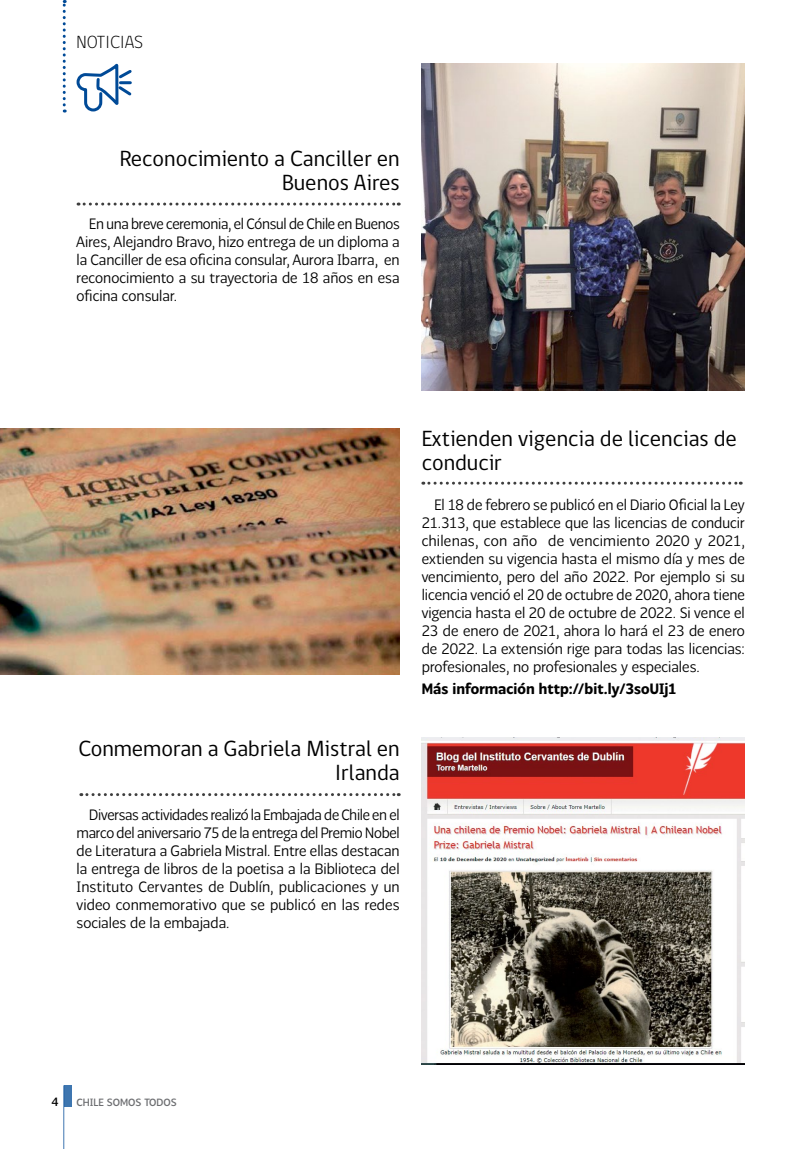
<style>
.page{position:relative;width:808px;height:1149px;background:#fff}
.page>*{position:absolute;margin:0;border:0;box-sizing:border-box;transform-origin:0 0}
.t1{font:22.5px/24px "gob CL";color:#000;text-align:right}
.t2{font:300 18px "gob CL";color:#000}
.t3{font:15px/18px "Chilena Fina";color:#000;text-align:justify;scale:.93 1}
.t4{font:15px/18px "Chilena Fina";color:#000;text-align:justify;scale:.95 1}
.t5{font:15px "Chilena Gruesa";letter-spacing:.005em;color:#000;scale:.95 1}
.t6{font:12px "Chilena";color:#000}
.t7{font:10.5px "Chilena";color:#6d6e71}
</style>
<div class="page">
<div style="left:64px;top:1084px;width:7px;height:22px;background:#3e76b0"></div>
<hr style="left:63px;top:1084px;width:1px;height:64px;background:#004a97">
<img style="left:421px;top:64px;width:323px;height:326px">
<img style="left:0;top:428px;width:400px;height:246px">
<img style="left:421px;top:737px;width:323px;height:326px">
<svg style="left:76px;top:63px;width:56px;height:49px"></svg>
<svg style="left:78px;top:202px;width:321px;height:3px"></svg>
<svg style="left:423px;top:481px;width:318px;height:3px"></svg>
<svg style="left:81px;top:793px;width:318px;height:2px"></svg>
<svg style="left:63px;top:0;width:3px;height:112px"></svg>
<p class="t2" style="left:77px;top:30px;width:68px">NOTICIAS</p>
<h1 class="t1" style="left:120px;top:147px;width:281px">Reconocimiento a Canciller en<br>Buenos Aires</h1>
<p class="t3" style="left:77px;top:215px;width:349px;text-indent:13px">En una breve ceremonia, el Cónsul de Chile en Buenos Aires, Alejandro Bravo, hizo entrega de un diploma a la Canciller de esa oficina consular, Aurora Ibarra, en reconocimiento a su trayectoria de 18 años en esa oficina consular.</p>
<h1 class="t1" style="left:79px;top:737px;width:323px">Conmemoran a Gabriela Mistral en<br>Irlanda</h1>
<p class="t3" style="left:77px;top:805px;width:349px;text-indent:13px">Diversas actividades realizó la Embajada de Chile en el marco del aniversario 75 de la entrega del Premio Nobel de Literatura a Gabriela Mistral. Entre ellas destacan la entrega de libros de la poetisa a la Biblioteca del Instituto Cervantes de Dublín, publicaciones y un video conmemorativo que se publicó en las redes sociales de la embajada.</p>
<h1 class="t1" style="left:422px;top:427px;width:317px;text-align:left">Extienden vigencia de licencias de conducir</h1>
<p class="t4" style="left:422px;top:495px;width:342px;text-indent:13px">El 18 de febrero se publicó en el Diario Oficial la Ley 21.313, que establece que las licencias de conducir chilenas, con año de vencimiento 2020 y 2021, extienden su vigencia hasta el mismo día y mes de vencimiento, pero del año 2022. Por ejemplo si su licencia venció el 20 de octubre de 2020, ahora tiene vigencia hasta el 20 de octubre de 2022. Si vence el 23 de enero de 2021, ahora lo hará el 23 de enero de 2022. La extensión rige para todas las licencias: profesionales, no profesionales y especiales.</p>
<p class="t5" style="left:422px;top:679px;width:270px">Más información http://bit.ly/3soUIj1</p>
<p class="t6" style="left:52px;top:1094px;width:9px">4</p>
<p class="t7" style="left:77px;top:1095px;width:102px">CHILE SOMOS TODOS</p>
</div>
